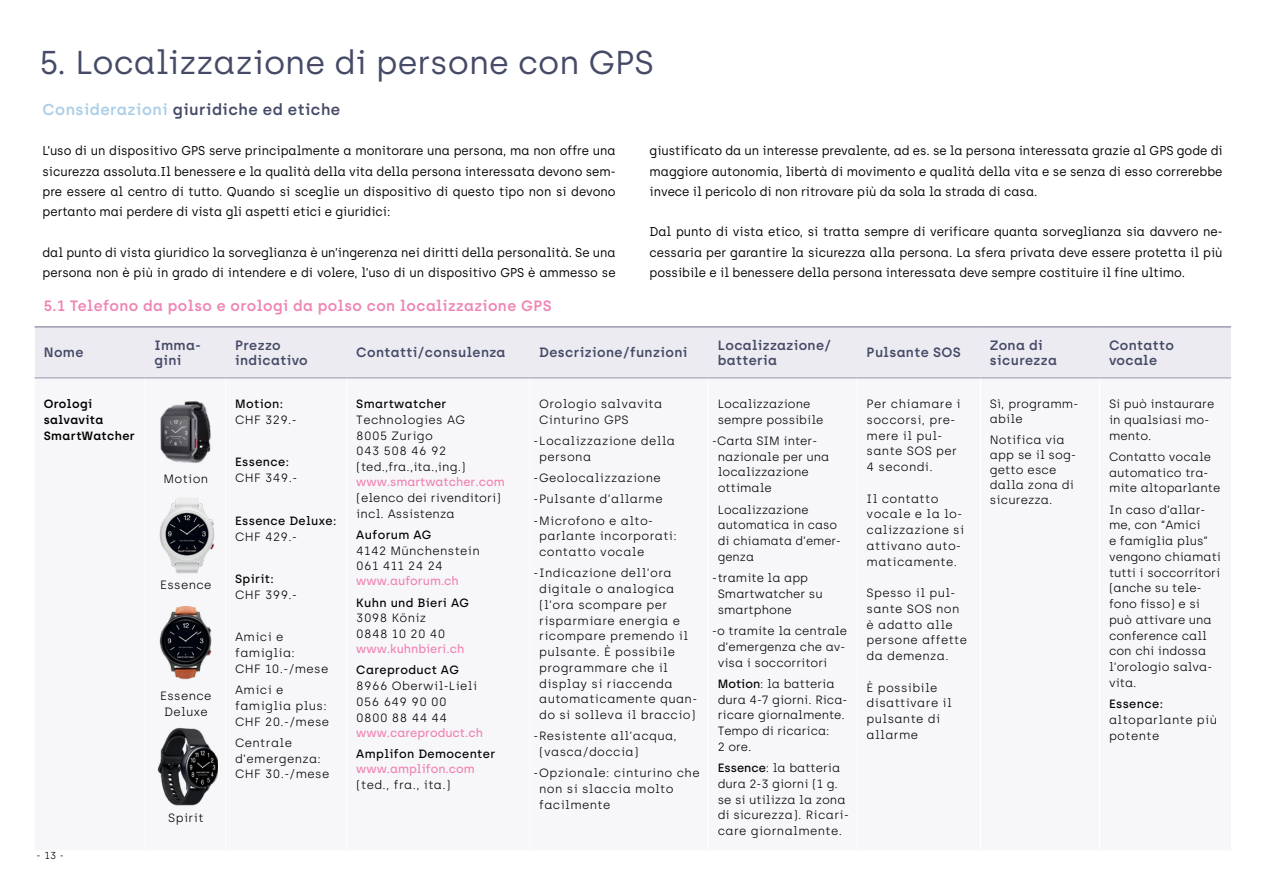
<style>
.page{position:relative;width:1263px;height:893px;background:#fff}
.page>*{position:absolute;margin:0;border:0;box-sizing:border-box;transform-origin:0 0}
.t1{font:33px "Archia";color:#454a67}
.t2{font:600 15.75px "Archia";letter-spacing:.03em;color:#454a67}
.t3{font:600 15px "Archia";letter-spacing:.03em;color:#ef85b4}
.t4{font:600 13.5px/15px "Archia";letter-spacing:.03em;color:#454a67}
.t5{font:12.75px/20.2px "Archia";color:#000;text-align:justify;scale:.95 1}
.t6{font:300 12px/15.8px "Archia";letter-spacing:.03em;color:#000}
.t7{font:300 12px/15.8px "Archia";color:#000}
.t8{font:500 12px "Archia";letter-spacing:.03em;color:#000}
.t9{font:300 12px/15px "Archia";letter-spacing:.01em;color:#000}
.t10{font:500 12px "Archia";color:#ef85b4}
.t11{font:600 12px/15.8px "Archia";letter-spacing:.03em;color:#000}
.t12{font:300 10.2px "Archia";color:#000}
.s1{color:#abcee7}
.s2{font-weight:500}
</style>
<div class="page">
<svg style="left:35px;top:326px;width:1196px;height:1px"></svg>
<div style="left:35px;top:328px;width:1196px;height:50px;background:#ecebf1"></div>
<hr style="left:708px;top:285px;width:1px;height:42px;background:#fff">
<hr style="left:857px;top:285px;width:1px;height:42px;background:#fff">
<hr style="left:980px;top:285px;width:1px;height:42px;background:#fff">
<hr style="left:1099px;top:285px;width:1px;height:42px;background:#fff">
<hr style="left:35px;top:327px;width:110px;height:1px;background:#716e8f">
<hr style="left:145px;top:327px;width:81px;height:1px;background:#716e8f">
<hr style="left:226px;top:327px;width:121px;height:1px;background:#716e8f">
<hr style="left:347px;top:327px;width:183px;height:1px;background:#716e8f">
<hr style="left:530px;top:327px;width:178px;height:1px;background:#716e8f">
<hr style="left:708px;top:327px;width:149px;height:1px;background:#716e8f">
<hr style="left:857px;top:327px;width:123px;height:1px;background:#716e8f">
<hr style="left:980px;top:327px;width:119px;height:1px;background:#716e8f">
<hr style="left:1099px;top:327px;width:132px;height:1px;background:#716e8f">
<hr style="left:35px;top:378px;width:110px;height:1px;background:#9894ad">
<hr style="left:145px;top:378px;width:81px;height:1px;background:#9894ad">
<hr style="left:226px;top:378px;width:121px;height:1px;background:#9894ad">
<hr style="left:347px;top:378px;width:183px;height:1px;background:#9894ad">
<hr style="left:530px;top:378px;width:178px;height:1px;background:#9894ad">
<hr style="left:708px;top:378px;width:149px;height:1px;background:#9894ad">
<hr style="left:857px;top:378px;width:123px;height:1px;background:#9894ad">
<hr style="left:980px;top:378px;width:119px;height:1px;background:#9894ad">
<hr style="left:1099px;top:378px;width:132px;height:1px;background:#9894ad">
<img style="left:159px;top:497px;width:56px;height:78px">
<img style="left:159px;top:605px;width:53px;height:75px">
<img style="left:158px;top:400px;width:55px;height:65px">
<img style="left:158px;top:727px;width:59px;height:81px">
<h1 class="t1" style="left:40px;top:43px;width:616px">5. Localizzazione di persone con GPS</h1>
<h2 class="t2" style="left:43px;top:100px;width:299px"><span class="s1">Considerazioni</span> giuridiche ed etiche</h2>
<p class="t5" style="left:43px;top:141px;width:605px">L’uso di un dispositivo GPS serve principalmente a monitorare una persona, ma non offre una sicurezza assoluta.Il benessere e la qualità della vita della persona interessata devono sem&shy;pre essere al centro di tutto. Quando si sceglie un dispositivo di questo tipo non si devono pertanto mai perdere di vista gli aspetti etici e giuridici:</p>
<p class="t5" style="left:43px;top:242px;width:605px">dal punto di vista giuridico la sorveglianza è un’ingerenza nei diritti della personalità. Se una persona non è più in grado di intendere e di volere, l’uso di un dispositivo GPS è ammesso se</p>
<p class="t5" style="left:649px;top:141px;width:605px">giustificato da un interesse prevalente, ad es. se la persona interessata grazie al GPS gode di maggiore autonomia, libertà di movimento e qualità della vita e se senza di esso correrebbe invece il pericolo di non ritrovare più da sola la strada di casa.</p>
<p class="t5" style="left:649px;top:222px;width:605px">Dal punto di vista etico, si tratta sempre di verificare quanta sorveglianza sia davvero ne&shy;cessaria per garantire la sicurezza alla persona. La sfera privata deve essere protetta il più possibile e il benessere della persona interessata deve sempre costituire il fine ultimo.</p>
<p class="t3" style="left:44px;top:297px;width:510px">5.1 Telefono da polso e orologi da polso con localizzazione GPS</p>
<p class="t4" style="left:44px;top:345px;width:41px">Nome</p>
<p class="t4" style="left:154px;top:338px;width:48px">Imma&shy;gini</p>
<p class="t4" style="left:235px;top:338px;width:74px">Prezzo indicativo</p>
<p class="t4" style="left:356px;top:345px;width:151px">Contatti/consulenza</p>
<p class="t4" style="left:539px;top:345px;width:150px">Descrizione/funzioni</p>
<p class="t4" style="left:718px;top:338px;width:115px">Localizzazione/ batteria</p>
<p class="t4" style="left:867px;top:345px;width:96px">Pulsante SOS</p>
<p class="t4" style="left:990px;top:338px;width:68px">Zona di sicurezza</p>
<p class="t4" style="left:1109px;top:338px;width:67px">Contatto vocale</p>
<p class="t11" style="left:44px;top:396px;width:93px">Orologi salvavita<br>SmartWatcher</p>
<p class="t6" style="left:163px;top:470px;width:46px">Motion</p>
<p class="t7" style="left:718px;top:396px;width:107px">Localizzazione sempre possibile</p>
<p class="t7" style="left:718px;top:433px;width:113px;text-indent:-6px">-Carta SIM inter&shy;nazionale per una localizzazione ottimale</p>
<p class="t7" style="left:718px;top:502px;width:125px">Localizzazione automatica in caso di chiamata d’emer&shy;genza</p>
<p class="t7" style="left:718px;top:570px;width:106px;text-indent:-6px">-tramite la app<br>Smartwatcher su smartphone</p>
<p class="t7" style="left:718px;top:623px;width:131px;text-indent:-6px">-o tramite la centrale d’emergenza che av&shy;visa i soccorritori</p>
<p class="t7" style="left:718px;top:676px;width:131px"><span class="s2">Motion</span>: la batteria dura 4-7 giorni. Rica&shy;ricare giornalmente.<br>Tempo di ricarica:<br>2 ore.</p>
<p class="t7" style="left:718px;top:760px;width:133px"><span class="s2">Essence</span>: la batteria dura 2-3 giorni (1 g. se si utilizza la zona di sicurezza). Ricari&shy;care giornalmente.</p>
<p class="t6" style="left:539px;top:396px;width:125px">Orologio salvavita<br>Cinturino GPS</p>
<p class="t6" style="left:539px;top:433px;width:137px;text-indent:-6px">-Localizzazione della persona</p>
<p class="t6" style="left:534px;top:467px;width:130px;line-height:21.3px">-Geolocalizzazione -Pulsante d’allarme -Microfono e alto-</p>
<p class="t6" style="left:539px;top:528px;width:139px">parlante incorporati: contatto vocale</p>
<p class="t6" style="left:539px;top:565px;width:159px;text-indent:-6px">-Indicazione dell’ora digitale o analogica (l’ora scompare per risparmiare energia e ricompare premendo il pulsante. È possibile programmare che il display si riaccenda automaticamente quan&shy;do si solleva il braccio)</p>
<p class="t6" style="left:539px;top:728px;width:139px;text-indent:-6px">-Resistente all’acqua, (vasca/doccia)</p>
<p class="t6" style="left:539px;top:765px;width:162px;text-indent:-6px">-Opzionale: cinturino che non si slaccia molto facilmente</p>
<p class="t8" style="left:356px;top:397px;width:92px">Smartwatcher</p>
<p class="t6" style="left:356px;top:412px;width:111px">Technologies AG<br>8005 Zurigo<br>043 508 46 92 (ted.,fra.,ita.,ing.)</p>
<p class="t10" style="left:356px;top:475px;width:150px">www.smartwatcher.com</p>
<p class="t9" style="left:356px;top:490px;width:146px;line-height:15.8px">(elenco dei rivenditori) incl. Assistenza</p>
<p class="t8" style="left:356px;top:527px;width:77px">Auforum AG</p>
<p class="t6" style="left:356px;top:542px;width:125px">4142 Münchenstein<br>061 411 24 24</p>
<p class="t10" style="left:356px;top:574px;width:104px">www.auforum.ch</p>
<p class="t8" style="left:356px;top:595px;width:114px">Kuhn und Bieri AG</p>
<p class="t6" style="left:356px;top:610px;width:91px">3098 Köniz<br>0848 10 20 40</p>
<p class="t10" style="left:356px;top:642px;width:109px">www.kuhnbieri.ch</p>
<p class="t8" style="left:356px;top:663px;width:104px">Careproduct AG</p>
<p class="t6" style="left:356px;top:678px;width:122px">8966 Oberwil-Lieli<br>056 649 90 00<br>0800 88 44 44</p>
<p class="t10" style="left:356px;top:725px;width:128px">www.careproduct.ch</p>
<p class="t8" style="left:356px;top:746px;width:140px">Amplifon Democenter</p>
<p class="t10" style="left:356px;top:761px;width:120px">www.amplifon.com</p>
<p class="t6" style="left:356px;top:776px;width:96px">(ted., fra., ita.)</p>
<p class="t9" style="left:990px;top:396px;width:90px">Sì, programm&shy;abile</p>
<p class="t9" style="left:990px;top:432px;width:87px">Notifica via app se il sog&shy;getto esce dalla zona di sicurezza.</p>
<p class="t7" style="left:1109px;top:396px;width:107px">Si può instaurare in qualsiasi mo&shy;mento.</p>
<p class="t7" style="left:1109px;top:449px;width:113px">Contatto vocale automatico tra&shy;mite altoparlante</p>
<p class="t7" style="left:1109px;top:501px;width:114px">In caso d’allar&shy;me, con “Amici<br>e famiglia plus” vengono chiamati tutti i soccorritori (anche su tele&shy;fono fisso) e si può attivare una conference call con chi indossa l’orologio salva&shy;vita.</p>
<p class="t8" style="left:1109px;top:697px;width:55px">Essence:</p>
<p class="t6" style="left:1109px;top:712px;width:110px">altoparlante più potente</p>
<p class="t6" style="left:867px;top:396px;width:96px">Per chiamare i soccorsi, pre&shy;mere il pul&shy;sante SOS per<br>4 secondi.</p>
<p class="t6" style="left:867px;top:490px;width:99px">Il contatto vocale e la lo&shy;calizzazione si attivano auto&shy;maticamente.</p>
<p class="t6" style="left:867px;top:585px;width:102px">Spesso il pul&shy;sante SOS non è adatto alle persone affette da demenza.</p>
<p class="t6" style="left:867px;top:679px;width:87px">È possibile disattivare il pulsante di allarme</p>
<p class="t8" style="left:235px;top:397px;width:49px">Motion:</p>
<p class="t6" style="left:235px;top:412px;width:63px">CHF 329.-</p>
<p class="t8" style="left:235px;top:455px;width:55px">Essence:</p>
<p class="t6" style="left:235px;top:470px;width:64px">CHF 349.-</p>
<p class="t8" style="left:235px;top:513px;width:103px">Essence Deluxe:</p>
<p class="t6" style="left:235px;top:528px;width:63px">CHF 429.-</p>
<p class="t8" style="left:235px;top:572px;width:40px">Spirit:</p>
<p class="t6" style="left:235px;top:587px;width:63px">CHF 399.-</p>
<p class="t6" style="left:235px;top:629px;width:95px">Amici e famiglia:<br>CHF 10.-/mese</p>
<p class="t6" style="left:235px;top:682px;width:95px">Amici e famiglia plus:<br>CHF 20.-/mese</p>
<p class="t6" style="left:235px;top:735px;width:96px">Centrale d’emergenza:<br>CHF 30.-/mese</p>
<p class="t6" style="left:160px;top:577px;width:53px">Essence</p>
<p class="t6" style="left:160px;top:688px;width:53px;text-align:center">Essence<br>Deluxe</p>
<p class="t6" style="left:168px;top:810px;width:37px">Spirit</p>
<p class="t12" style="left:37px;top:849px;width:29px">- 13 -</p>
</div>
